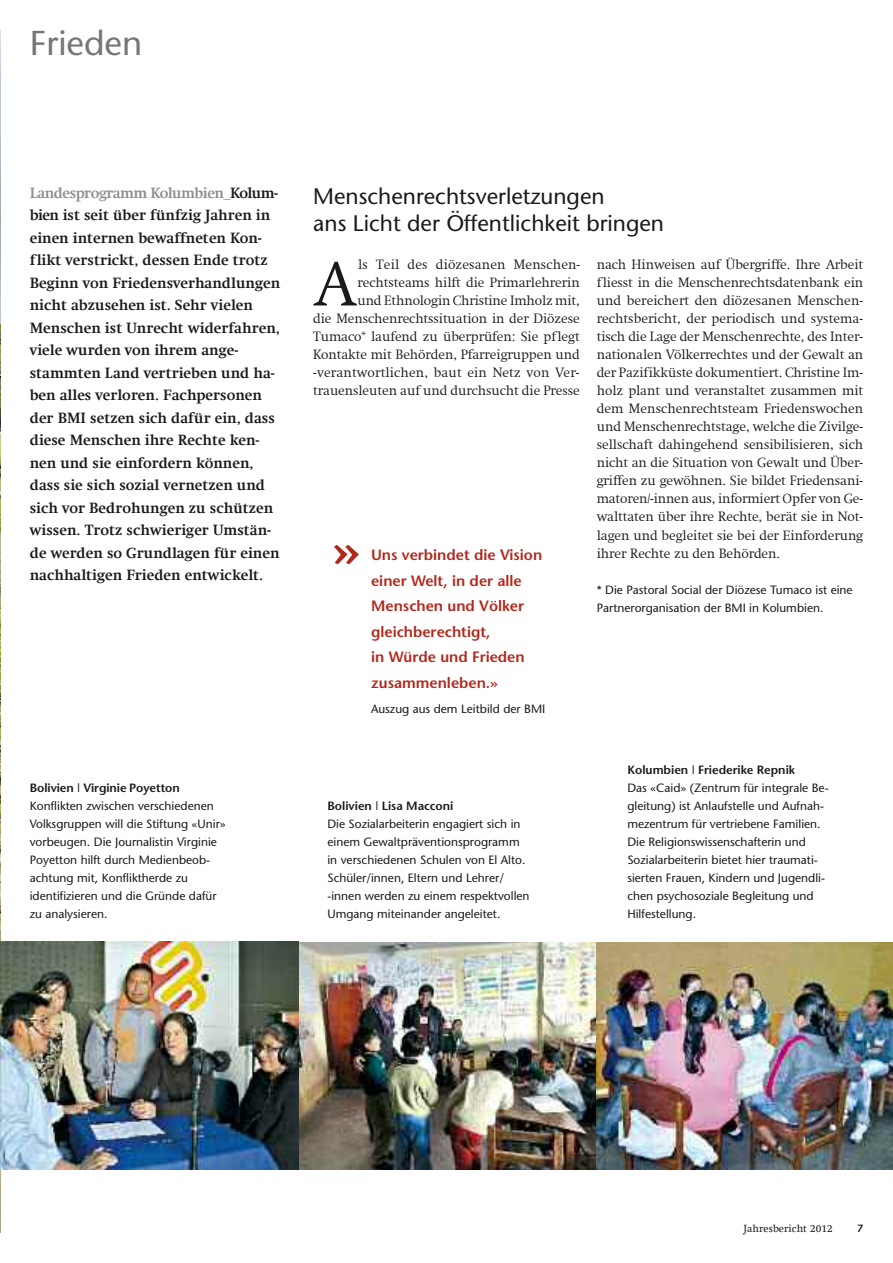
<style>
.page{position:relative;width:893px;height:1263px;background:#fff}
.page>*{position:absolute;margin:0;border:0;box-sizing:border-box;transform-origin:0 0}
.t1{font:300 63.75px "Swift Com";color:#1a1a1a}
.t2{font:600 53.85px "Stone Sans";color:#b3281c}
.t3{font:34.5px "Stone Sans";color:#767676}
.t4{font:22.5px/27px "Stone Sans";color:#1a1a1a}
.t5{font:700 15px/22.5px "Swift Com";color:#1a1a1a}
.t6{font:600 15px/25.5px "Stone Sans";color:#b3281c}
.t7{font:300 13.65px/18px "Swift Com";letter-spacing:-.005em;color:#1a1a1a;text-align:right}
.t8{font:12px/18px "Stone Sans";color:#1a1a1a}
.t9{font:600 12px "Stone Sans";color:#1a1a1a}
.t10{font:10.5px "Swift Com";color:#1a1a1a}
.t11{font:600 10.5px "Stone Sans";color:#1a1a1a}
.s1{color:#8d8d8d}
.s2{font-weight:400;color:#8d8d8d}
</style>
<div class="page">
<img style="left:0;top:30px;width:1px;height:1202px">
<img style="left:298px;top:942px;width:299px;height:228px">
<img style="left:597px;top:942px;width:296px;height:228px">
<img style="left:0;top:942px;width:298px;height:228px">
<h3 class="t3" style="left:30px;top:30px;width:114px">Frieden</h3>
<p class="t5" style="left:30px;top:182px;width:252px"><span class="s1">Landesprogramm Kolumbien</span><span class="s2">_</span>Kolum&shy;bien ist seit über fünfzig Jahren in einen internen bewaffneten Kon&shy;flikt verstrickt, dessen Ende trotz Beginn von Friedensverhandlungen nicht abzusehen ist. Sehr vielen Menschen ist Unrecht widerfahren, viele wurden von ihrem ange&shy;stammten Land vertrieben und ha&shy;ben alles verloren. Fachpersonen der BMI setzen sich dafür ein, dass diese Menschen ihre Rechte ken&shy;nen und sie einfordern können, dass sie sich sozial vernetzen und sich vor Bedrohungen zu schützen wissen. Trotz schwieriger Umstän&shy;de werden so Grundlagen für einen nachhaltigen Frieden entwickelt.</p>
<p class="t9" style="left:30px;top:783px;width:152px">Bolivien | Virginie Poyetton</p>
<p class="t8" style="left:30px;top:798px;width:198px">Konflikten zwischen verschiedenen Volksgruppen will die Stiftung «Unir» vorbeugen. Die Journalistin Virginie Poyetton hilft durch Medienbeob&shy;achtung mit, Konfliktherde zu identifizieren und die Gründe dafür zu analysieren.</p>
<h3 class="t4" style="left:313px;top:185px;width:352px">Menschenrechtsverletzungen<br>ans Licht der Öffentlichkeit bringen</h3>
<p class="t7" style="left:313px;top:256px;width:269px">ls Teil des diözesanen Menschen&shy;rechtsteams hilft die Primarlehrerin<br>und Ethnologin Christine Imholz mit,<br>die Menschenrechtssituation in der Diözese Tumaco* laufend zu überprüfen: Sie pflegt Kontakte mit Behörden, Pfarreigruppen und -verantwortlichen, baut ein Netz von Ver&shy;trauensleuten auf und durchsucht die Presse</p>
<h1 class="t1" style="left:313px;top:247px;width:45px">A</h1>
<h2 class="t2" style="left:332px;top:528px;width:28px">»</h2>
<p class="t6" style="left:371px;top:544px;width:173px">Uns verbindet die Vision einer Welt, in der alle<br>Menschen und Völker gleichberechtigt,<br>in Würde und Frieden zusammenleben.»</p>
<p class="t8" style="left:371px;top:701px;width:176px">Auszug aus dem Leitbild der BMI</p>
<p class="t7" style="left:597px;top:256px;width:268px;text-align:justify">nach Hinweisen auf Übergriffe. Ihre Arbeit fliesst in die Menschenrechtsdatenbank ein und bereichert den diözesanen Menschen&shy;rechtsbericht, der periodisch und systema&shy;tisch die Lage der Menschenrechte, des Inter&shy;nationalen Völkerrechtes und der Gewalt an der Pazifikküste dokumentiert. Christine Im&shy;holz plant und veranstaltet zusammen mit dem Menschenrechtsteam Friedenswochen und Menschenrechtstage, welche die Zivilge&shy;sellschaft dahingehend sensibilisieren, sich nicht an die Situation von Gewalt und Über&shy;griffen zu gewöhnen. Sie bildet Friedensani&shy;matoren/-innen aus, informiert Opfer von Ge&shy;walttaten über ihre Rechte, berät sie in Not&shy;lagen und begleitet sie bei der Einforderung ihrer Rechte zu den Behörden.</p>
<p class="t8" style="left:597px;top:582px;width:257px">* Die Pastoral Social der Diözese Tumaco ist eine<br>Partnerorganisation der BMI in Kolumbien.</p>
<p class="t9" style="left:327px;top:801px;width:128px">Bolivien | Lisa Macconi</p>
<p class="t8" style="left:327px;top:816px;width:204px">Die Sozialarbeiterin engagiert sich in einem Gewaltpräventionsprogramm in verschiedenen Schulen von El Alto.<br>Schüler/innen, Eltern und Lehrer/ -innen werden zu einem respektvollen Umgang miteinander angeleitet.</p>
<p class="t9" style="left:627px;top:765px;width:169px">Kolumbien | Friederike Repnik</p>
<p class="t8" style="left:627px;top:780px;width:203px">Das «Caid» (Zentrum für integrale Be&shy;gleitung) ist Anlaufstelle und Aufnah&shy;mezentrum für vertriebene Familien.<br>Die Religionswissenschafterin und Sozialarbeiterin bietet hier traumati&shy;sierten Frauen, Kindern und Jugendli&shy;chen psychosoziale Begleitung und Hilfestellung.</p>
<p class="t10" style="left:744px;top:1222px;width:91px">Jahresbericht 2012</p>
<p class="t11" style="left:857px;top:1225px;width:8px">7</p>
</div>
